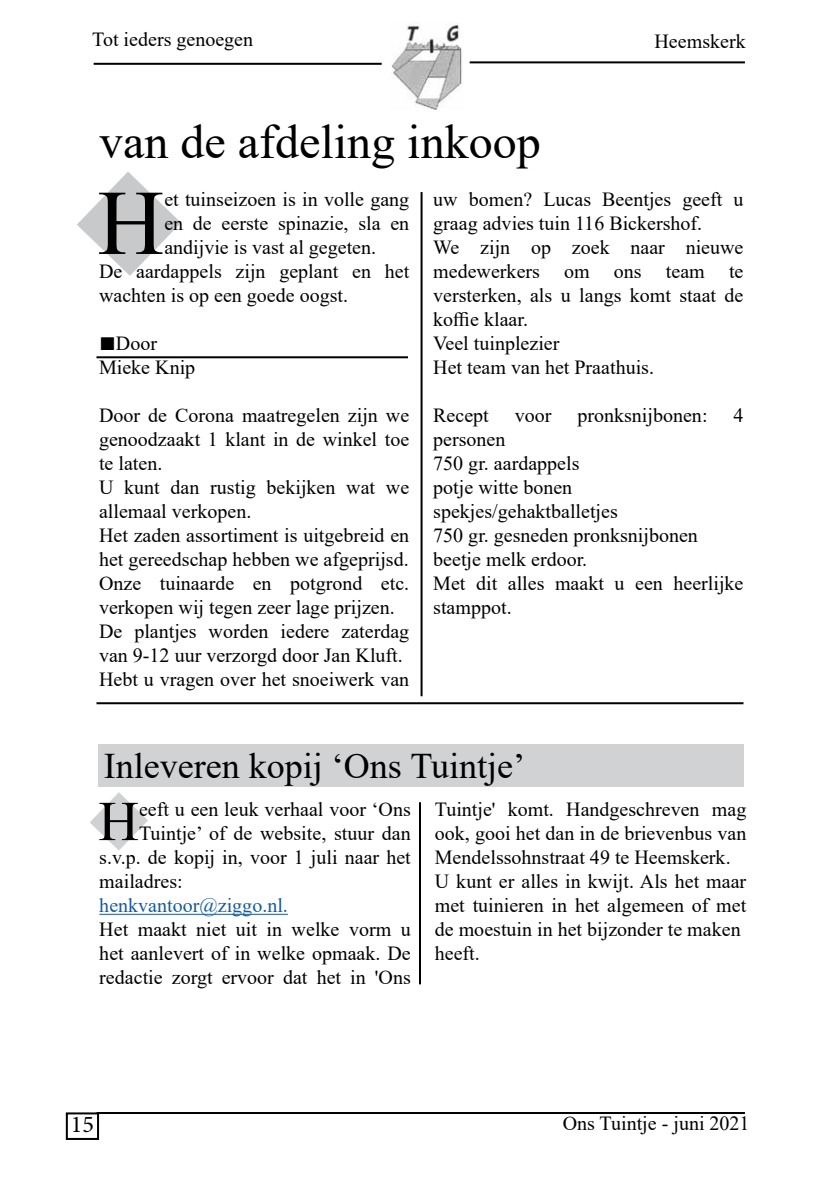
<style>
.page{position:relative;width:840px;height:1191px;background:#fff}
.page>*{position:absolute;margin:0;border:0;box-sizing:border-box;transform-origin:0 0}
.t1{font:92.4px "Times New Roman";color:#000}
.t2{font:56.2px "Times New Roman";color:#000}
.t3{font:48px "Times New Roman";color:#000}
.t4{font:36px "Times New Roman";color:#000}
.t5{font:24px "Minion Pro";color:#000}
.t6{font:20px/24px "Times New Roman";color:#000}
.t7{font:20px "Times New Roman";color:#165b9a}
.s1{font-size:28px}
</style>
<div class="page">
<svg style="left:77px;top:172px;width:104px;height:104px"></svg>
<hr style="left:94px;top:63px;width:287px;height:2px;background:#000">
<hr style="left:469px;top:61px;width:275px;height:2px;background:#000">
<hr style="left:96px;top:1112px;width:648px;height:2px;background:#000">
<div style="left:66px;top:1112px;width:33px;height:28px;border:2px solid #000"></div>
<img style="left:391px;top:23px;width:71px;height:86px">
<hr style="left:96px;top:356px;width:312px;height:2px;background:#000">
<hr style="left:420px;top:192px;width:2px;height:504px;background:#000">
<hr style="left:96px;top:702px;width:647px;height:2px;background:#000">
<div style="left:98px;top:744px;width:644px;height:43px;background:#d1d2d4"></div>
<svg style="left:90px;top:792px;width:58px;height:58px"></svg>
<hr style="left:99px;top:913px;width:189px;height:1px;background:#165b9a">
<hr style="left:419px;top:802px;width:2px;height:182px;background:#000">
<p class="t6" style="left:92px;top:27px;width:162px">Tot ieders genoegen</p>
<p class="t6" style="left:654px;top:29px;width:93px">Heemskerk</p>
<h3 class="t3" style="left:99px;top:108px;width:443px">van de afdeling inkoop</h3>
<h1 class="t1" style="left:97px;top:158px;width:68px">H</h1>
<p class="t6" style="left:164px;top:187px;width:246px">et tuinseizoen is in volle gang</p>
<p class="t6" style="left:433px;top:187px;width:311px">uw bomen? Lucas Beentjes geeft u graag advies tuin 116 Bickershof.<br>We zijn op zoek naar nieuwe medewerkers om ons team te versterken, als u langs komt staat de koffie klaar.<br>Veel tuinplezier<br>Het team van het Praathuis.</p>
<p class="t6" style="left:433px;top:403px;width:57px">Recept</p>
<p class="t6" style="left:514px;top:403px;width:38px">voor</p>
<p class="t6" style="left:577px;top:403px;width:132px">pronksnijbonen:</p>
<p class="t6" style="left:733px;top:403px;width:11px">4</p>
<p class="t6" style="left:433px;top:427px;width:311px">personen<br>750 gr. aardappels<br>potje witte bonen spekjes/gehaktballetjes<br>750 gr. gesneden pronksnijbonen beetje melk erdoor.<br>Met dit alles maakt u een heerlijke stamppot.</p>
<p class="t6" style="left:164px;top:211px;width:246px">en de eerste spinazie, sla en</p>
<p class="t6" style="left:164px;top:235px;width:213px">andijvie is vast al gegeten.</p>
<p class="t6" style="left:99px;top:259px;width:311px">De aardappels zijn geplant en het</p>
<p class="t6" style="left:99px;top:283px;width:250px">wachten is op een goede oogst.</p>
<p class="t6" style="left:99px;top:331px;width:98px"><span class="s1">■</span>Door<br>Mieke Knip</p>
<p class="t6" style="left:99px;top:403px;width:311px">Door de Corona maatregelen zijn we genoodzaakt 1 klant in de winkel toe te laten.<br>U kunt dan rustig bekijken wat we allemaal verkopen.<br>Het zaden assortiment is uitgebreid en het gereedschap hebben we afgeprijsd.<br>Onze tuinaarde en potgrond etc. verkopen wij tegen zeer lage prijzen.<br>De plantjes worden iedere zaterdag van 9-12 uur verzorgd door Jan Kluft.<br>Hebt u vragen over het snoeiwerk van</p>
<h3 class="t4" style="left:104px;top:740px;width:422px">Inleveren kopij ‘Ons Tuintje’</h3>
<h2 class="t2" style="left:98px;top:781px;width:42px">H</h2>
<p class="t6" style="left:139px;top:796px;width:273px">eeft u een leuk verhaal voor ‘Ons</p>
<p class="t6" style="left:434px;top:796px;width:313px">Tuintje' komt. Handgeschreven mag ook, gooi het dan in de brievenbus van<br>Mendelssohnstraat 49 te Heemskerk.<br>U kunt er alles in kwijt. Als het maar met tuinieren in het algemeen of met de moestuin in het bijzonder te maken heeft.</p>
<p class="t6" style="left:139px;top:820px;width:273px">Tuintje’ of de website, stuur dan</p>
<p class="t6" style="left:99px;top:844px;width:313px">s.v.p. de kopij in, voor 1 juli naar het</p>
<p class="t6" style="left:99px;top:868px;width:85px">mailadres:</p>
<p class="t7" style="left:99px;top:891px;width:190px">henkvantoor@ziggo.nl.</p>
<p class="t6" style="left:99px;top:916px;width:313px;text-align:justify">Het maakt niet uit in welke vorm u het aanlevert of in welke opmaak. De redactie zorgt ervoor dat het in 'Ons</p>
<p class="t5" style="left:71px;top:1108px;width:25px">15</p>
<p class="t6" style="left:562px;top:1110px;width:188px">Ons Tuintje - juni 2021</p>
</div>
